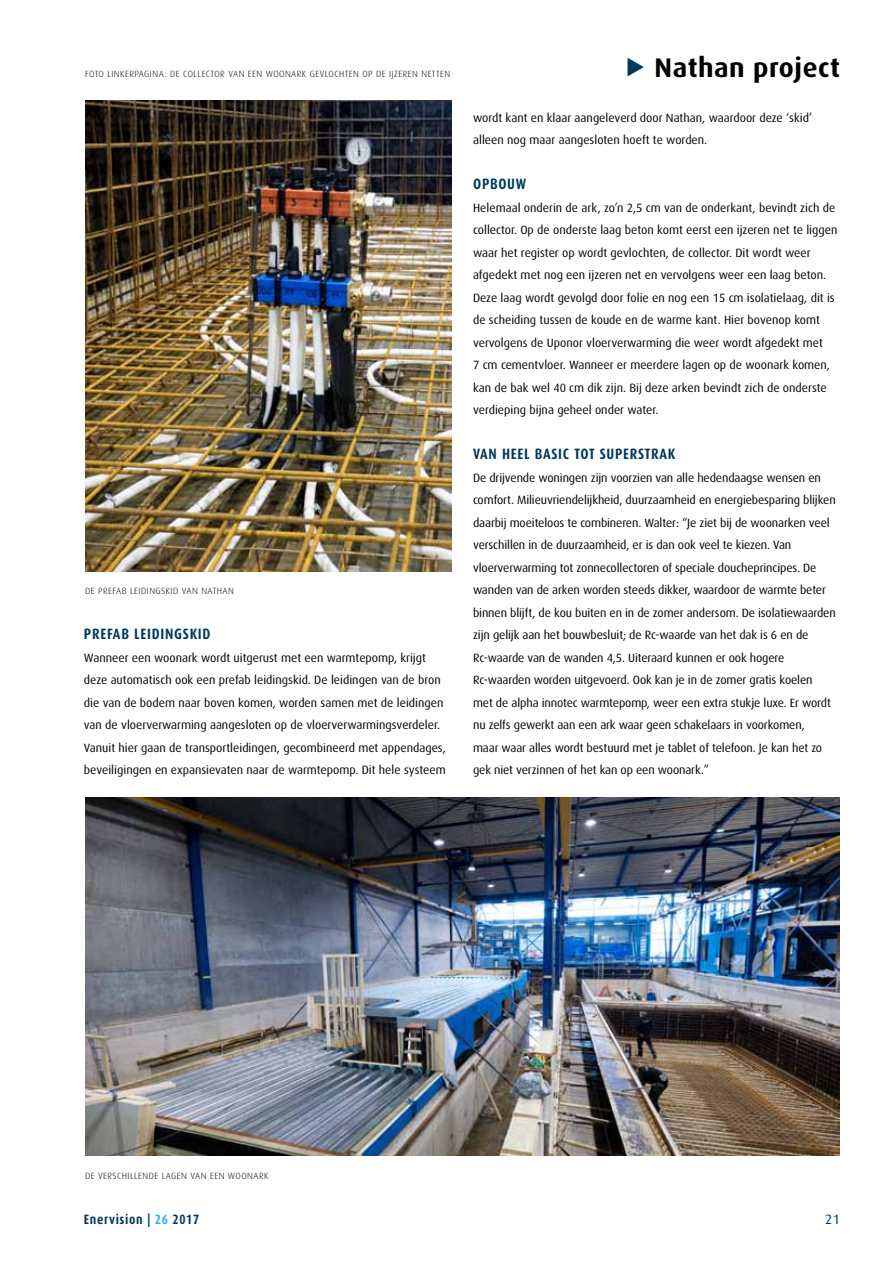
<style>
.page{position:relative;width:893px;height:1263px;background:#fff}
.page>*{position:absolute;margin:0;border:0;box-sizing:border-box;transform-origin:0 0}
.t1{font:700 27px "Dax";letter-spacing:.02em;color:#000}
.t2{font:700 15px "Dax Condensed";letter-spacing:.05em;color:#00385f}
.t3{font:700 13.5px "Dax Condensed";letter-spacing:.05em;color:#00385f}
.t4{font:13.5px "Dax";color:#00385f}
.t5{font:12px/22.5px "Dax";letter-spacing:-.01em;color:#000}
.t6{font:300 9px "Dax";letter-spacing:.05em;color:#000}
.s1{color:#00385f}
.s2{color:#2cb4e9}
</style>
<div class="page">
<img style="left:85px;top:100px;width:367px;height:471px">
<img style="left:85px;top:797px;width:754px;height:359px">
<p class="t6" style="left:85px;top:68px;width:367px">FOTO LINKERPAGINA: DE COLLECTOR VAN EEN WOONARK GEVLOCHTEN OP DE IJZEREN NETTEN</p>
<p class="t6" style="left:85px;top:586px;width:150px">DE PREFAB LEIDINGSKID VAN NATHAN</p>
<p class="t2" style="left:84px;top:626px;width:128px">PREFAB LEIDINGSKID</p>
<p class="t5" style="left:84px;top:646px;width:363px">Wanneer een woonark wordt uitgerust met een warmtepomp, krijgt deze automatisch ook een prefab leidingskid. De leidingen van de bron die van de bodem naar boven komen, worden samen met de leidingen van de vloerverwarming aangesloten op de vloerverwarmingsverdeler.<br>Vanuit hier gaan de transportleidingen, gecombineerd met appendages, beveiligingen en expansievaten naar de warmtepomp. Dit hele systeem</p>
<h1 class="t1" style="left:626px;top:52px;width:215px"><span class="s1">◆</span> Nathan project</h1>
<p class="t5" style="left:473px;top:106px;width:341px">wordt kant en klaar aangeleverd door Nathan, waardoor deze ‘skid’ alleen nog maar aangesloten hoeft te worden.</p>
<p class="t2" style="left:473px;top:176px;width:55px">OPBOUW</p>
<p class="t5" style="left:473px;top:196px;width:366px">Helemaal onderin de ark, zo’n 2,5 cm van de onderkant, bevindt zich de collector. Op de onderste laag beton komt eerst een ijzeren net te liggen waar het register op wordt gevlochten, de collector. Dit wordt weer afgedekt met nog een ijzeren net en vervolgens weer een laag beton.<br>Deze laag wordt gevolgd door folie en nog een 15 cm isolatielaag, dit is de scheiding tussen de koude en de warme kant. Hier bovenop komt vervolgens de Uponor vloerverwarming die weer wordt afgedekt met<br>7 cm cementvloer. Wanneer er meerdere lagen op de woonark komen, kan de bak wel 40 cm dik zijn. Bij deze arken bevindt zich de onderste verdieping bijna geheel onder water.</p>
<p class="t2" style="left:473px;top:446px;width:204px">VAN HEEL BASIC TOT SUPERSTRAK</p>
<p class="t5" style="left:473px;top:466px;width:364px">De drijvende woningen zijn voorzien van alle hedendaagse wensen en comfort. Milieuvriendelijkheid, duurzaamheid en energiebesparing blijken daarbij moeiteloos te combineren. Walter: “Je ziet bij de woonarken veel verschillen in de duurzaamheid, er is dan ook veel te kiezen. Van vloerverwarming tot zonnecollectoren of speciale doucheprincipes. De wanden van de arken worden steeds dikker, waardoor de warmte beter binnen blijft, de kou buiten en in de zomer andersom. De isolatiewaarden zijn gelijk aan het bouwbesluit; de Rc-waarde van het dak is 6 en de Rc-waarde van de wanden 4,5. Uiteraard kunnen er ook hogere Rc-waarden worden uitgevoerd. Ook kan je in de zomer gratis koelen<br>met de alpha innotec warmtepomp, weer een extra stukje luxe. Er wordt nu zelfs gewerkt aan een ark waar geen schakelaars in voorkomen,<br>maar waar alles wordt bestuurd met je tablet of telefoon. Je kan het zo gek niet verzinnen of het kan op een woonark.”</p>
<p class="t6" style="left:85px;top:1171px;width:185px">DE VERSCHILLENDE LAGEN VAN EEN WOONARK</p>
<p class="t3" style="left:84px;top:1212px;width:117px">Enervision | <span class="s2">26</span> 2017</p>
<p class="t4" style="left:825px;top:1212px;width:16px">21</p>
</div>
